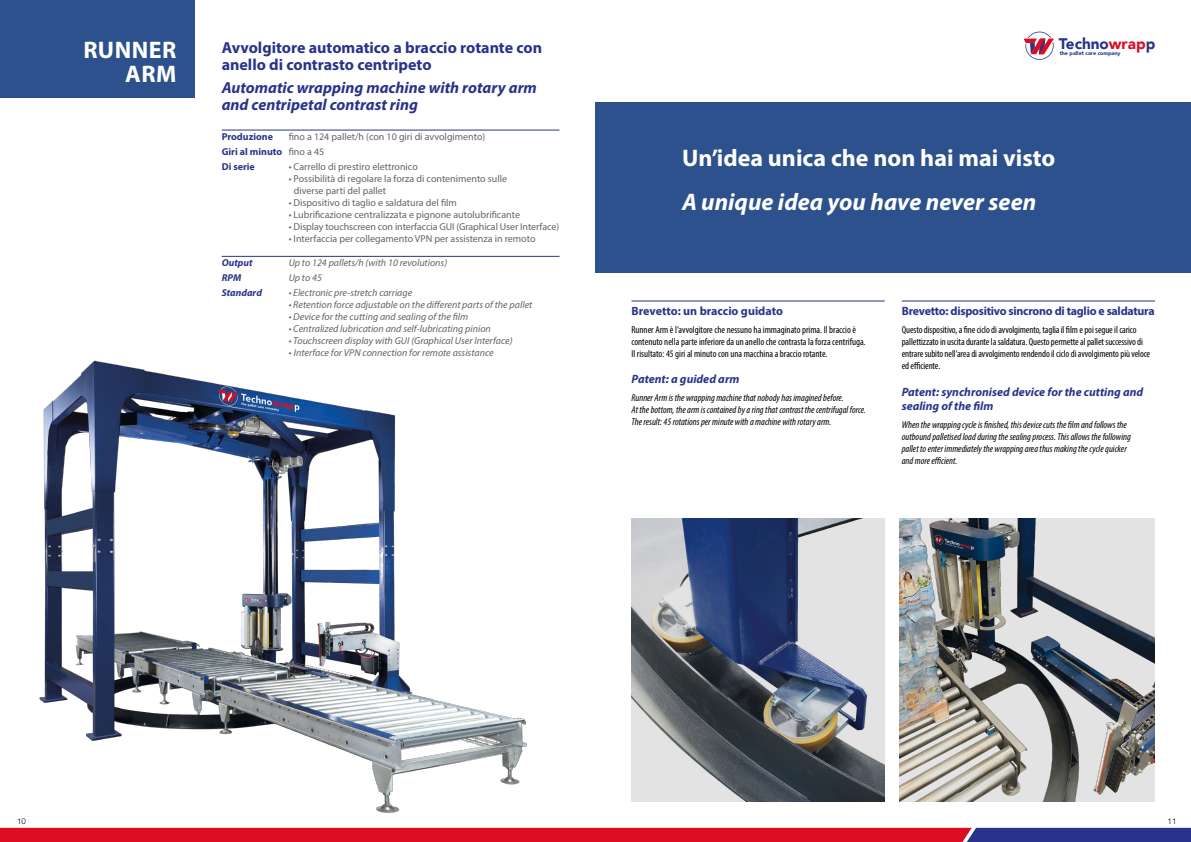
<style>
.page{position:relative;width:1191px;height:842px;background:#fff}
.page>*{position:absolute;margin:0;border:0;box-sizing:border-box;transform-origin:0 0}
.t1{font:700 24px "Myriad Pro";color:#fff}
.t2{font:italic 700 24px "Myriad Pro";color:#fff}
.t3{font:700 24px/24px "Myriad Pro";letter-spacing:.02em;color:#fff;text-align:right}
.t4{font:700 16px/17px "Myriad Pro";color:#28348b}
.t5{font:italic 700 16px/17px "Myriad Pro";color:#28348b}
.t6{font:900 15.3px "Avenir";color:#28348b}
.t7{font:italic 700 12px/14.4px "Myriad Pro";color:#28348b}
.t8{font:700 12px "Myriad Pro";letter-spacing:-.02em;color:#28348b}
.t9{font:700 12px "Myriad Pro";color:#28348b}
.t10{font:condensed 10px/12px "Myriad Pro";letter-spacing:-.01em;color:#000}
.t11{font:italic condensed 10px/12px "Myriad Pro";color:#000}
.t12{font:10px/15px "Myriad Pro";color:#646363}
.t13{font:italic 10px "Myriad Pro";color:#646363}
.t14{font:italic 700 10px "Myriad Pro";color:#28348b}
.t15{font:700 10px "Myriad Pro";color:#28348b}
.t16{font:300 8px "Helvetica Neue";color:#000}
.t17{font:900 5.3px "Avenir";color:#28348b}
.s1{font-weight:700;color:#28348b}
.s2{color:#dc0c23}
</style>
<div class="page">
<svg style="left:1023px;top:32px;width:31px;height:28px"></svg>
<svg style="left:0;top:828px;width:1191px;height:14px;background:#a01a46"></svg>
<div style="left:595px;top:103px;width:596px;height:170px;background:#2c518c"></div>
<div style="left:0;top:0;width:194px;height:98px;background:#2c518c"></div>
<img style="left:21px;top:255px;width:524px;height:587px">
<img style="left:899px;top:518px;width:256px;height:284px">
<hr style="left:901px;top:300px;width:254px;height:1px;background:#28348b">
<hr style="left:631px;top:300px;width:253px;height:1px;background:#28348b">
<img style="left:631px;top:518px;width:253px;height:284px">
<hr style="left:222px;top:130px;width:337px;height:1px;background:#28348b">
<hr style="left:222px;top:256px;width:337px;height:1px;background:#28348b">
<h1 class="t3" style="left:83px;top:37px;width:95px">RUNNER<br>ARM</h1>
<h2 class="t4" style="left:222px;top:39px;width:322px">Avvolgitore automatico a braccio rotante con anello di contrasto centripeto</h2>
<h2 class="t5" style="left:222px;top:79px;width:317px">Automatic wrapping machine with rotary arm and centripetal contrast ring</h2>
<p class="t12" style="left:222px;top:129px;width:265px;text-indent:67px">fino a 124 pallet/h (con 10 giri di avvolgimento)<br><span class="s1">Giri al minuto</span> fino a 45<br><span class="s1">Di serie</span></p>
<p class="t15" style="left:222px;top:130px;width:53px">Produzione</p>
<p class="t12" style="left:289px;top:159px;width:131px">• Carrello di prestiro elettronico</p>
<p class="t12" style="left:294px;top:173px;width:215px;line-height:12px;text-indent:-5px">• Possibilità di regolare la forza di contenimento sulle diverse parti del pallet</p>
<p class="t12" style="left:289px;top:195px;width:170px">• Dispositivo di taglio e saldatura del film</p>
<p class="t12" style="left:289px;top:207px;width:233px">• Lubrificazione centralizzata e pignone autolubrificante</p>
<p class="t12" style="left:289px;top:219px;width:272px">• Display touchscreen con interfaccia GUI (Graphical User Interface)</p>
<p class="t12" style="left:289px;top:231px;width:248px">• Interfaccia per collegamento VPN per assistenza in remoto</p>
<p class="t14" style="left:222px;top:256px;width:32px">Output</p>
<p class="t13" style="left:289px;top:256px;width:160px">Up to 124 pallets/h (with 10 revolutions)</p>
<p class="t14" style="left:222px;top:271px;width:21px">RPM</p>
<p class="t13" style="left:289px;top:271px;width:35px">Up to 45</p>
<p class="t14" style="left:222px;top:286px;width:42px">Standard</p>
<p class="t13" style="left:289px;top:286px;width:125px">• Electronic pre-stretch carriage</p>
<p class="t13" style="left:289px;top:298px;width:245px">• Retention force adjustable on the different parts of the pallet</p>
<p class="t13" style="left:289px;top:310px;width:181px">• Device for the cutting and sealing of the film</p>
<p class="t13" style="left:289px;top:322px;width:204px">• Centralized lubrication and self-lubricating pinion</p>
<p class="t13" style="left:289px;top:334px;width:225px">• Touchscreen display with GUI (Graphical User Interface)</p>
<p class="t13" style="left:289px;top:346px;width:206px">• Interface for VPN connection for remote assistance</p>
<h3 class="t6" style="left:1058px;top:31px;width:98px">Techno<span class="s2">wrap</span>p</h3>
<p class="t17" style="left:1059px;top:49px;width:62px">the pallet care company</p>
<h1 class="t1" style="left:682px;top:142px;width:375px">Un’idea unica che non hai mai visto</h1>
<h1 class="t2" style="left:682px;top:186px;width:356px">A unique idea you have never seen</h1>
<p class="t9" style="left:631px;top:303px;width:153px">Brevetto: un braccio guidato</p>
<p class="t10" style="left:631px;top:323px;width:235px">Runner Arm è l’avvolgitore che nessuno ha immaginato prima. Il braccio è contenuto nella parte inferiore da un anello che contrasta la forza centrifuga.<br>Il risultato: 45 giri al minuto con una macchina a braccio rotante.</p>
<p class="t7" style="left:631px;top:372px;width:109px">Patent: a guided arm</p>
<p class="t11" style="left:631px;top:392px;width:236px">Runner Arm is the wrapping machine that nobody has imagined before.<br>At the bottom, the arm is contained by a ring that contrast the centrifugal force.<br>The result: 45 rotations per minute with a machine with rotary arm.</p>
<p class="t8" style="left:901px;top:303px;width:254px">Brevetto: dispositivo sincrono di taglio e saldatura</p>
<p class="t10" style="left:901px;top:324px;width:250px">Questo dispositivo, a fine ciclo di avvolgimento, taglia il film e poi segue il carico pallettizzato in uscita durante la saldatura. Questo permette al pallet successivo di entrare subito nell’area di avvolgimento rendendo il ciclo di avvolgimento più veloce ed efficiente.</p>
<p class="t7" style="left:901px;top:384px;width:243px">Patent: synchronised device for the cutting and sealing of the film</p>
<p class="t11" style="left:901px;top:418px;width:231px">When the wrapping cycle is finished, this device cuts the film and follows the outbound palletised load during the sealing process. This allows the following pallet to enter immediately the wrapping area thus making the cycle quicker and more efficient.</p>
<p class="t16" style="left:17px;top:816px;width:10px">10</p>
<p class="t16" style="left:1167px;top:816px;width:10px">11</p>
</div>
